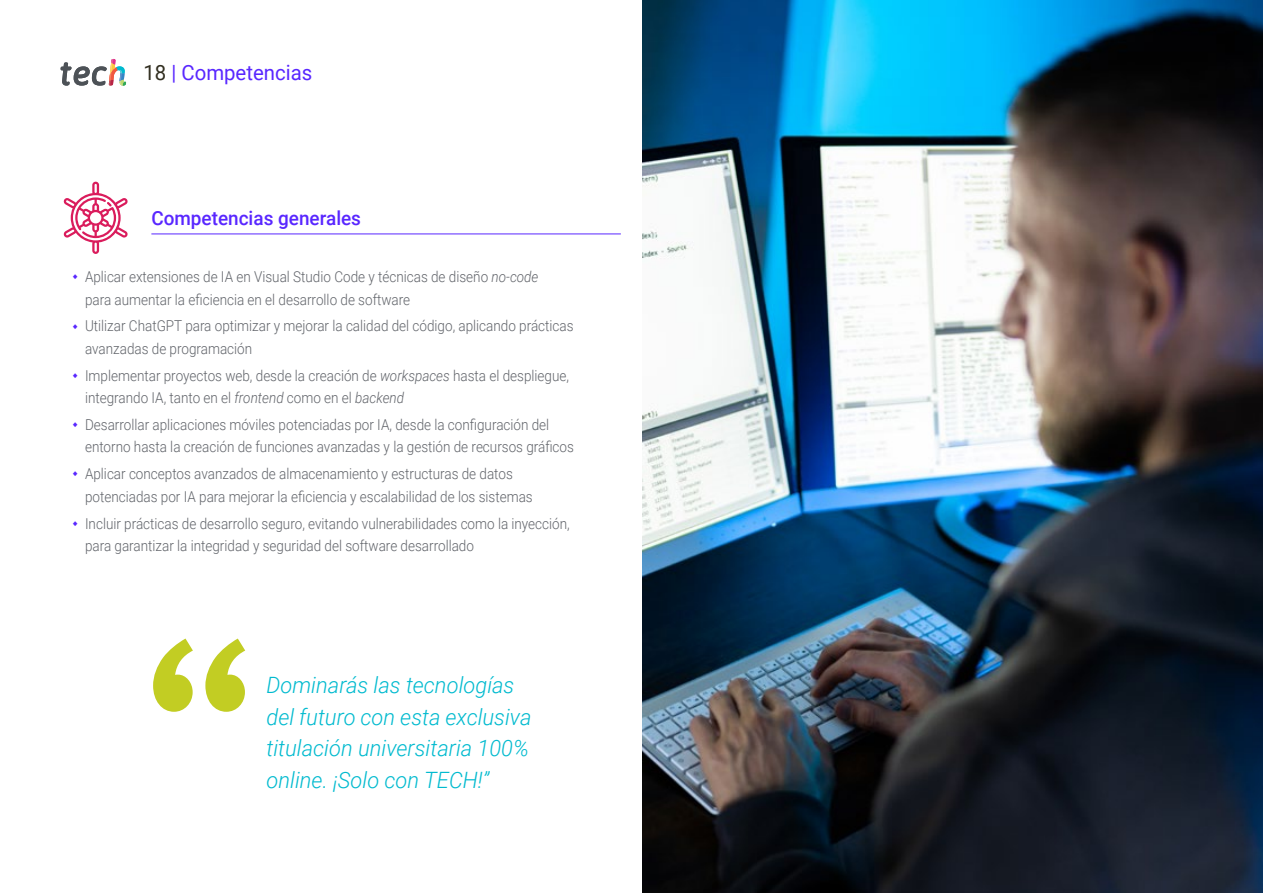
<style>
.page{position:relative;width:1263px;height:893px;background:#fff}
.page>*{position:absolute;margin:0;border:0;box-sizing:border-box;transform-origin:0 0}
.t1{font:italic 300 22.5px/31.5px "Roboto";color:#00bacf}
.t2{font:21px "Roboto";color:#5927ff}
.t3{font:500 19.5px "Roboto";color:#5927ff}
.t4{font:300 15px/22.5px "Roboto";color:#61646a;scale:.9 1}
.s1{color:#312e20}
.s2{font-style:italic}
</style>
<div class="page">
<hr style="left:151px;top:234px;width:470px;height:1px;background:#5927ff">
<svg style="left:63px;top:182px;width:65px;height:72px"></svg>
<img style="left:642px;top:0;width:621px;height:893px">
<svg style="left:153px;top:639px;width:92px;height:73px"></svg>
<svg style="left:61px;top:59px;width:65px;height:27px"></svg>
<h2 class="t2" style="left:144px;top:57px;width:170px"><span class="s1">18</span> | Competencias</h2>
<h3 class="t3" style="left:151px;top:205px;width:211px">Competencias generales</h3>
<p class="t4" style="left:85px;top:265px;width:505px">Aplicar extensiones de IA en Visual Studio Code y técnicas de diseño <span class="s2">no-code </span>para aumentar la eficiencia en el desarrollo de software</p>
<p class="t4" style="left:85px;top:314px;width:544px">Utilizar ChatGPT para optimizar y mejorar la calidad del código, aplicando prácticas avanzadas de programación</p>
<p class="t4" style="left:85px;top:364px;width:539px">Implementar proyectos web, desde la creación de <span class="s2">workspaces</span> hasta el despliegue, integrando IA, tanto en el <span class="s2">frontend</span> como en el <span class="s2">backend</span></p>
<p class="t4" style="left:85px;top:413px;width:545px">Desarrollar aplicaciones móviles potenciadas por IA, desde la configuración del entorno hasta la creación de funciones avanzadas y la gestión de recursos gráficos</p>
<p class="t4" style="left:85px;top:462px;width:499px">Aplicar conceptos avanzados de almacenamiento y estructuras de datos potenciadas por IA para mejorar la eficiencia y escalabilidad de los sistemas</p>
<p class="t4" style="left:85px;top:511px;width:540px">Incluir prácticas de desarrollo seguro, evitando vulnerabilidades como la inyección, para garantizar la integridad y seguridad del software desarrollado</p>
<h1 class="t1" style="left:266px;top:668px;width:266px">Dominarás las tecnologías del futuro con esta exclusiva titulación universitaria 100% online. ¡Solo con TECH!”</h1>
</div>
